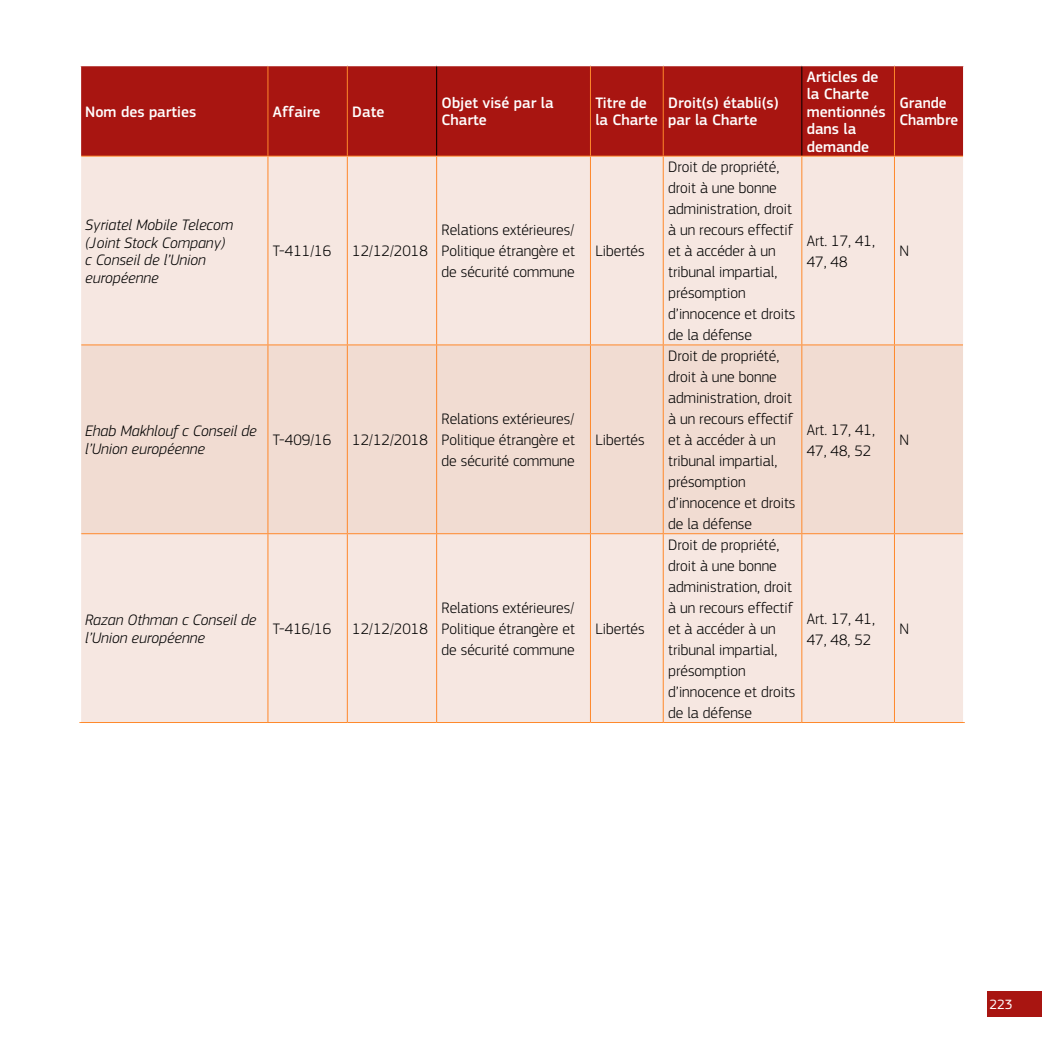
<style>
.page{position:relative;width:1042px;height:1042px;background:#fff}
.page>*{position:absolute;margin:0;border:0;box-sizing:border-box;transform-origin:0 0}
.table_body_left{font:300 15.75px/21px "EC Square Sans Pro";color:#000}
.table_body_italic{font:italic 300 15.75px/17.5px "EC Square Sans Pro";color:#000}
.table_header_annex{font:500 15.75px/17.5px "EC Square Sans Pro";color:#fff}
.t1{font:14px "EC Square Sans Pro";color:#fff}
</style>
<div class="page">
<div style="left:987px;top:991px;width:55px;height:25px;background:#a81511"></div>
<div style="left:81px;top:66px;width:882px;height:90px;background:#a81511"></div>
<div style="left:81px;top:157px;width:882px;height:565px;background:#f6e7e1"></div>
<div style="left:81px;top:345px;width:882px;height:188px;background:#f1dcd2"></div>
<hr style="left:267px;top:66px;width:1px;height:90px;background:#ff882a">
<hr style="left:347px;top:66px;width:1px;height:90px;background:#ff882a">
<hr style="left:436px;top:66px;width:1px;height:90px;background:#000">
<hr style="left:590px;top:66px;width:1px;height:90px;background:#ff882a">
<hr style="left:663px;top:66px;width:1px;height:90px;background:#ff882a">
<hr style="left:801px;top:66px;width:1px;height:90px;background:#000">
<hr style="left:894px;top:66px;width:1px;height:90px;background:#ff882a">
<hr style="left:81px;top:156px;width:187px;height:1px;background:#ff882a">
<hr style="left:268px;top:156px;width:79px;height:1px;background:#ff882a">
<hr style="left:347px;top:156px;width:90px;height:1px;background:#ff882a">
<hr style="left:437px;top:156px;width:153px;height:1px;background:#ff882a">
<hr style="left:590px;top:156px;width:73px;height:1px;background:#ff882a">
<hr style="left:663px;top:156px;width:139px;height:1px;background:#ff882a">
<hr style="left:802px;top:156px;width:92px;height:1px;background:#ff882a">
<hr style="left:894px;top:156px;width:69px;height:1px;background:#ff882a">
<hr style="left:81px;top:344px;width:187px;height:1px;background:#ff882a">
<hr style="left:268px;top:344px;width:79px;height:1px;background:#ff882a">
<hr style="left:347px;top:344px;width:90px;height:1px;background:#ff882a">
<hr style="left:437px;top:344px;width:153px;height:1px;background:#ff882a">
<hr style="left:590px;top:344px;width:73px;height:1px;background:#ff882a">
<hr style="left:663px;top:344px;width:139px;height:1px;background:#ff882a">
<hr style="left:802px;top:344px;width:92px;height:1px;background:#ff882a">
<hr style="left:894px;top:344px;width:69px;height:1px;background:#ff882a">
<hr style="left:81px;top:533px;width:187px;height:1px;background:#ff882a">
<hr style="left:268px;top:533px;width:79px;height:1px;background:#ff882a">
<hr style="left:347px;top:533px;width:90px;height:1px;background:#ff882a">
<hr style="left:437px;top:533px;width:153px;height:1px;background:#ff882a">
<hr style="left:590px;top:533px;width:73px;height:1px;background:#ff882a">
<hr style="left:663px;top:533px;width:139px;height:1px;background:#ff882a">
<hr style="left:802px;top:533px;width:92px;height:1px;background:#ff882a">
<hr style="left:894px;top:533px;width:69px;height:1px;background:#ff882a">
<hr style="left:79px;top:722px;width:189px;height:1px;background:#ff882a">
<hr style="left:268px;top:722px;width:79px;height:1px;background:#ff882a">
<hr style="left:347px;top:722px;width:90px;height:1px;background:#ff882a">
<hr style="left:437px;top:722px;width:153px;height:1px;background:#ff882a">
<hr style="left:590px;top:722px;width:73px;height:1px;background:#ff882a">
<hr style="left:663px;top:722px;width:139px;height:1px;background:#ff882a">
<hr style="left:802px;top:722px;width:92px;height:1px;background:#ff882a">
<hr style="left:894px;top:722px;width:71px;height:1px;background:#ff882a">
<hr style="left:267px;top:157px;width:1px;height:187px;background:#ff882a">
<hr style="left:347px;top:157px;width:1px;height:187px;background:#ff882a">
<hr style="left:436px;top:157px;width:1px;height:187px;background:#ff882a">
<hr style="left:590px;top:157px;width:1px;height:187px;background:#ff882a">
<hr style="left:663px;top:157px;width:1px;height:187px;background:#ff882a">
<hr style="left:801px;top:157px;width:1px;height:187px;background:#ff882a">
<hr style="left:894px;top:157px;width:1px;height:187px;background:#ff882a">
<hr style="left:267px;top:345px;width:1px;height:188px;background:#ff882a">
<hr style="left:347px;top:345px;width:1px;height:188px;background:#ff882a">
<hr style="left:436px;top:345px;width:1px;height:188px;background:#ff882a">
<hr style="left:590px;top:345px;width:1px;height:188px;background:#ff882a">
<hr style="left:663px;top:345px;width:1px;height:188px;background:#ff882a">
<hr style="left:801px;top:345px;width:1px;height:188px;background:#ff882a">
<hr style="left:894px;top:345px;width:1px;height:188px;background:#ff882a">
<hr style="left:267px;top:534px;width:1px;height:188px;background:#ff882a">
<hr style="left:347px;top:534px;width:1px;height:188px;background:#ff882a">
<hr style="left:436px;top:534px;width:1px;height:188px;background:#ff882a">
<hr style="left:590px;top:534px;width:1px;height:188px;background:#ff882a">
<hr style="left:663px;top:534px;width:1px;height:188px;background:#ff882a">
<hr style="left:801px;top:534px;width:1px;height:188px;background:#ff882a">
<hr style="left:894px;top:534px;width:1px;height:188px;background:#ff882a">
<p class="table_header_annex" style="left:85px;top:103px;width:113px">Nom des parties</p>
<p class="table_header_annex" style="left:273px;top:103px;width:49px">Affaire</p>
<p class="table_header_annex" style="left:352px;top:103px;width:34px">Date</p>
<p class="table_header_annex" style="left:441px;top:94px;width:113px">Objet visé par la<br>Charte</p>
<p class="table_header_annex" style="left:595px;top:94px;width:64px">Titre de la Charte</p>
<p class="table_header_annex" style="left:668px;top:94px;width:112px">Droit(s) établi(s) par la Charte</p>
<p class="table_body_italic" style="left:85px;top:216px;width:150px">Syriatel Mobile Telecom (Joint Stock Company) c Conseil de l’Union européenne</p>
<p class="table_body_left" style="left:273px;top:241px;width:60px">T-411/16</p>
<p class="table_body_left" style="left:352px;top:241px;width:77px">12/12/2018</p>
<p class="table_body_left" style="left:441px;top:220px;width:135px;text-align:justify">Relations extérieures/ Politique étrangère et de sécurité commune</p>
<p class="table_body_left" style="left:595px;top:241px;width:51px">Libertés</p>
<p class="table_body_italic" style="left:85px;top:422px;width:173px">Ehab Makhlouf c Conseil de l’Union européenne</p>
<p class="table_body_left" style="left:273px;top:429px;width:60px">T-409/16</p>
<p class="table_body_left" style="left:352px;top:429px;width:77px">12/12/2018</p>
<p class="table_body_left" style="left:441px;top:408px;width:135px;text-align:justify">Relations extérieures/ Politique étrangère et de sécurité commune</p>
<p class="table_body_left" style="left:595px;top:429px;width:51px">Libertés</p>
<p class="table_body_italic" style="left:85px;top:611px;width:173px">Razan Othman c Conseil de l’Union européenne</p>
<p class="table_body_left" style="left:273px;top:618px;width:60px">T-416/16</p>
<p class="table_body_left" style="left:352px;top:618px;width:77px">12/12/2018</p>
<p class="table_body_left" style="left:441px;top:597px;width:135px;text-align:justify">Relations extérieures/ Politique étrangère et de sécurité commune</p>
<p class="table_body_left" style="left:595px;top:618px;width:51px">Libertés</p>
<p class="table_body_left" style="left:668px;top:157px;width:129px">Droit de propriété, droit à une bonne administration, droit à un recours effectif et à accéder à un tribunal impartial, présomption d’innocence et droits de la défense</p>
<p class="table_body_left" style="left:668px;top:345px;width:129px">Droit de propriété, droit à une bonne administration, droit à un recours effectif et à accéder à un tribunal impartial, présomption d’innocence et droits de la défense</p>
<p class="table_body_left" style="left:668px;top:534px;width:129px">Droit de propriété, droit à une bonne administration, droit à un recours effectif et à accéder à un tribunal impartial, présomption d’innocence et droits de la défense</p>
<p class="table_header_annex" style="left:807px;top:68px;width:80px">Articles de la Charte mentionnés dans la demande</p>
<p class="table_header_annex" style="left:899px;top:94px;width:60px">Grande<br>Chambre</p>
<p class="table_body_left" style="left:807px;top:230px;width:70px">Art. 17, 41,<br>47, 48</p>
<p class="table_body_left" style="left:899px;top:241px;width:11px">N</p>
<p class="table_body_left" style="left:807px;top:419px;width:70px">Art. 17, 41,<br>47, 48, 52</p>
<p class="table_body_left" style="left:899px;top:429px;width:11px">N</p>
<p class="table_body_left" style="left:807px;top:608px;width:70px">Art. 17, 41,<br>47, 48, 52</p>
<p class="table_body_left" style="left:899px;top:618px;width:11px">N</p>
<p class="t1" style="left:989px;top:996px;width:25px">223</p>
</div>
